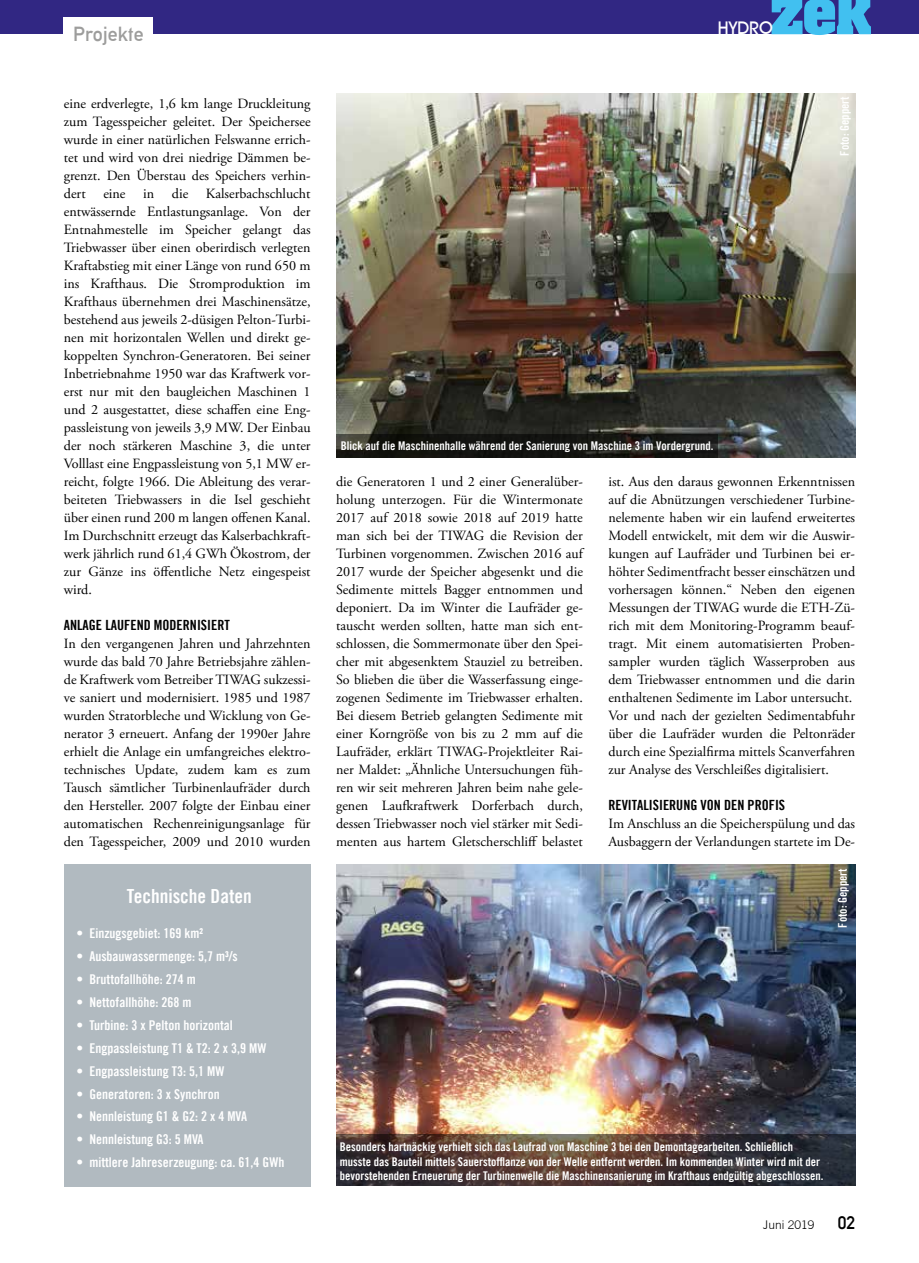
<style>
.page{position:relative;width:919px;height:1263px;background:#fff}
.page>*{position:absolute;margin:0;border:0;box-sizing:border-box;transform-origin:0 0}
.t1{font:19.95px "Alte DIN1451 Mittelschrift";color:#9d9d9c}
.t2{font:19.5px "Trade Gothic Bold Cond Twenty";color:#fff}
.t3{font:18px "Alte DIN1451 Mittelschrift";color:#000}
.t4{font:500 17.4px "Avant Garde IT Cby BT";color:#fff}
.t5{font:14.1px/18px "Adobe Garamond Pro";color:#000;text-align:justify}
.t6{font:14.1px "Trade Gothic Bold Cond Twenty";color:#000}
.t7{font:13.5px "Trade Gothic Bold Cond Twenty";color:#fff}
.t8{font:12px/14.4px "Trade Gothic Bold Cond Twenty";color:#fff}
.t9{font:300 12px "Trade Gothic";color:#000}
</style>
<div class="page">
<div style="left:0;top:0;width:918px;height:34px;background:#312783"></div>
<svg style="left:771px;top:0;width:99px;height:35px;background:#41a5dc"></svg>
<div style="left:64px;top:17px;width:89px;height:27px;background:#fff"></div>
<img style="left:336px;top:864px;width:519px;height:270px">
<svg style="left:336px;top:1134px;width:519px;height:51px;background:#463734"></svg>
<img style="left:336px;top:94px;width:519px;height:364px">
<svg style="left:336px;top:434px;width:382px;height:24px;background:#191915"></svg>
<div style="left:64px;top:864px;width:246px;height:322px;background:#b1bac0"></div>
<h1 class="t1" style="left:73px;top:22px;width:72px">Projekte</h1>
<p class="t5" style="left:64px;top:95px;width:248px">eine erdverlegte, 1,6 km lange Druckleitung zum Tagesspeicher geleitet. Der Speichersee wurde in einer natürlichen Felswanne errich&shy;tet und wird von drei niedrige Dämmen be&shy;grenzt. Den Überstau des Speichers verhin&shy;dert</p>
<p class="t5" style="left:64px;top:185px;width:248px;text-indent:142px">Kalserbachschlucht entwässernde Entlastungsanlage. Von der Entnahmestelle im Speicher gelangt das Triebwasser über einen oberirdisch verlegten Kraftabstieg mit einer Länge von rund 650 m ins Krafthaus. Die Stromproduktion im Krafthaus übernehmen drei Maschinensätze, bestehend aus jeweils 2-düsigen Pelton-Turbi&shy;nen mit horizontalen Wellen und direkt ge&shy;koppelten Synchron-Generatoren. Bei seiner Inbetriebnahme 1950 war das Kraftwerk vor&shy;erst nur mit den baugleichen Maschinen 1 und 2 ausgestattet, diese schaffen eine Eng&shy;passleistung von jeweils 3,9 MW. Der Einbau der noch stärkeren Maschine 3, die unter Volllast eine Engpassleistung von 5,1 MW er&shy;reicht, folgte 1966. Die Ableitung des verar&shy;beiteten Triebwassers in die Isel geschieht über einen rund 200 m langen offenen Kanal.<br>Im Durchschnitt erzeugt das Kalserbachkraft&shy;werk jährlich rund 61,4 GWh Ökostrom, der zur Gänze ins öffentliche Netz eingespeist wird.</p>
<p class="t6" style="left:64px;top:616px;width:168px">ANLAGE LAUFEND MODERNISIERT</p>
<p class="t5" style="left:64px;top:635px;width:248px">In den vergangenen Jahren und Jahrzehnten wurde das bald 70 Jahre Betriebsjahre zählen&shy;de Kraftwerk vom Betreiber TIWAG sukzessi&shy;ve saniert und modernisiert. 1985 und 1987 wurden Stratorbleche und Wicklung von Ge&shy;nerator 3 erneuert. Anfang der 1990er Jahre erhielt die Anlage ein umfangreiches elektro&shy;technisches Update, zudem kam es zum Tausch sämtlicher Turbinenlaufräder durch den Hersteller. 2007 folgte der Einbau einer automatischen Rechenreinigungsanlage für den Tagesspeicher, 2009 und 2010 wurden</p>
<p class="t5" style="left:103px;top:185px;width:24px">eine</p>
<p class="t5" style="left:143px;top:185px;width:13px">in</p>
<p class="t5" style="left:172px;top:185px;width:18px">die</p>
<h2 class="t2" style="left:127px;top:884px;width:126px">Technische Daten</h2>
<p class="t7" style="left:77px;top:925px;width:128px">• Einzugsgebiet: 169 km²</p>
<p class="t7" style="left:77px;top:948px;width:163px">• Ausbauwassermenge: 5,7 m³/s</p>
<p class="t7" style="left:77px;top:971px;width:121px">• Bruttofallhöhe: 274 m</p>
<p class="t7" style="left:77px;top:994px;width:116px">• Nettofallhöhe: 268 m</p>
<p class="t7" style="left:77px;top:1017px;width:158px">• Turbine: 3 x Pelton horizontal</p>
<p class="t7" style="left:77px;top:1040px;width:191px">• Engpassleistung T1 &amp; T2: 2 x 3,9 MW</p>
<p class="t7" style="left:77px;top:1062px;width:149px">• Engpassleistung T3: 5,1 MW</p>
<p class="t7" style="left:77px;top:1085px;width:145px">• Generatoren: 3 x Synchron</p>
<p class="t7" style="left:77px;top:1108px;width:172px">• Nennleistung G1 &amp; G2: 2 x 4 MVA</p>
<p class="t7" style="left:77px;top:1131px;width:128px">• Nennleistung G3: 5 MVA</p>
<p class="t7" style="left:77px;top:1154px;width:209px">• mittlere Jahreserzeugung: ca. 61,4 GWh</p>
<p class="t4" style="left:718px;top:17px;width:56px">HYDRO</p>
<p class="t8" style="left:837px;top:156px;width:61px;rotate:-90deg">Foto: Geppert</p>
<p class="t8" style="left:341px;top:439px;width:374px">Blick auf die Maschinenhalle während der Sanierung von Maschine 3 im Vordergrund.</p>
<p class="t5" style="left:336px;top:473px;width:248px">die Generatoren 1 und 2 einer Generalüber&shy;holung unterzogen. Für die Wintermonate 2017 auf 2018 sowie 2018 auf 2019 hatte man sich bei der TIWAG die Revision der Turbinen vorgenommen. Zwischen 2016 auf 2017 wurde der Speicher abgesenkt und die Sedimente mittels Bagger entnommen und deponiert. Da im Winter die Laufräder ge&shy;tauscht werden sollten, hatte man sich ent&shy;schlossen, die Sommermonate über den Spei&shy;cher mit abgesenktem Stauziel zu betreiben.<br>So blieben die über die Wasserfassung einge&shy;zogenen Sedimente im Triebwasser erhalten.<br>Bei diesem Betrieb gelangten Sedimente mit einer Korngröße von bis zu 2 mm auf die Laufräder, erklärt TIWAG-Projektleiter Rai&shy;ner Maldet: „Ähnliche Untersuchungen füh&shy;ren wir seit mehreren Jahren beim nahe gele&shy;genen Laufkraftwerk Dorferbach durch, dessen Triebwasser noch viel stärker mit Sedi&shy;menten aus hartem Gletscherschliff belastet</p>
<p class="t5" style="left:608px;top:473px;width:248px;text-align:left">ist. Aus den daraus gewonnen Erkenntnissen auf die Abnützungen verschiedener Turbine&shy;nelemente haben wir ein laufend erweitertes Modell entwickelt, mit dem wir die Auswir&shy;kungen auf Laufräder und Turbinen bei er&shy;höhter Sedimentfracht besser einschätzen und vorhersagen können.“ Neben den eigenen Messungen der TIWAG wurde die ETH-Zü&shy;rich mit dem Monitoring-Programm beauf&shy;tragt. Mit einem automatisierten Proben&shy;sampler wurden täglich Wasserproben aus dem Triebwasser entnommen und die darin enthaltenen Sedimente im Labor untersucht.<br>Vor und nach der gezielten Sedimentabfuhr über die Laufräder wurden die Peltonräder durch eine Spezialfirma mittels Scanverfahren zur Analyse des Verschleißes digitalisiert.</p>
<p class="t6" style="left:608px;top:796px;width:178px">REVITALISIERUNG VON DEN PROFIS</p>
<p class="t5" style="left:608px;top:815px;width:248px">Im Anschluss an die Speicherspülung und das<br>Ausbaggern der Verlandungen startete im De-</p>
<p class="t8" style="left:835px;top:928px;width:61px;rotate:-90deg">Foto: Geppert</p>
<p class="t8" style="left:340px;top:1140px;width:485px">Besonders hartnäckig verhielt sich das Laufrad von Maschine 3 bei den Demontagearbeiten. Schließlich musste das Bauteil mittels Sauerstofflanze von der Welle entfernt werden. Im kommenden Winter wird mit der bevorstehenden Erneuerung der Turbinenwelle die Maschinensanierung im Krafthaus endgültig abgeschlossen.</p>
<p class="t9" style="left:763px;top:1217px;width:53px">Juni 2019</p>
<p class="t3" style="left:837px;top:1212px;width:19px">02</p>
</div>
